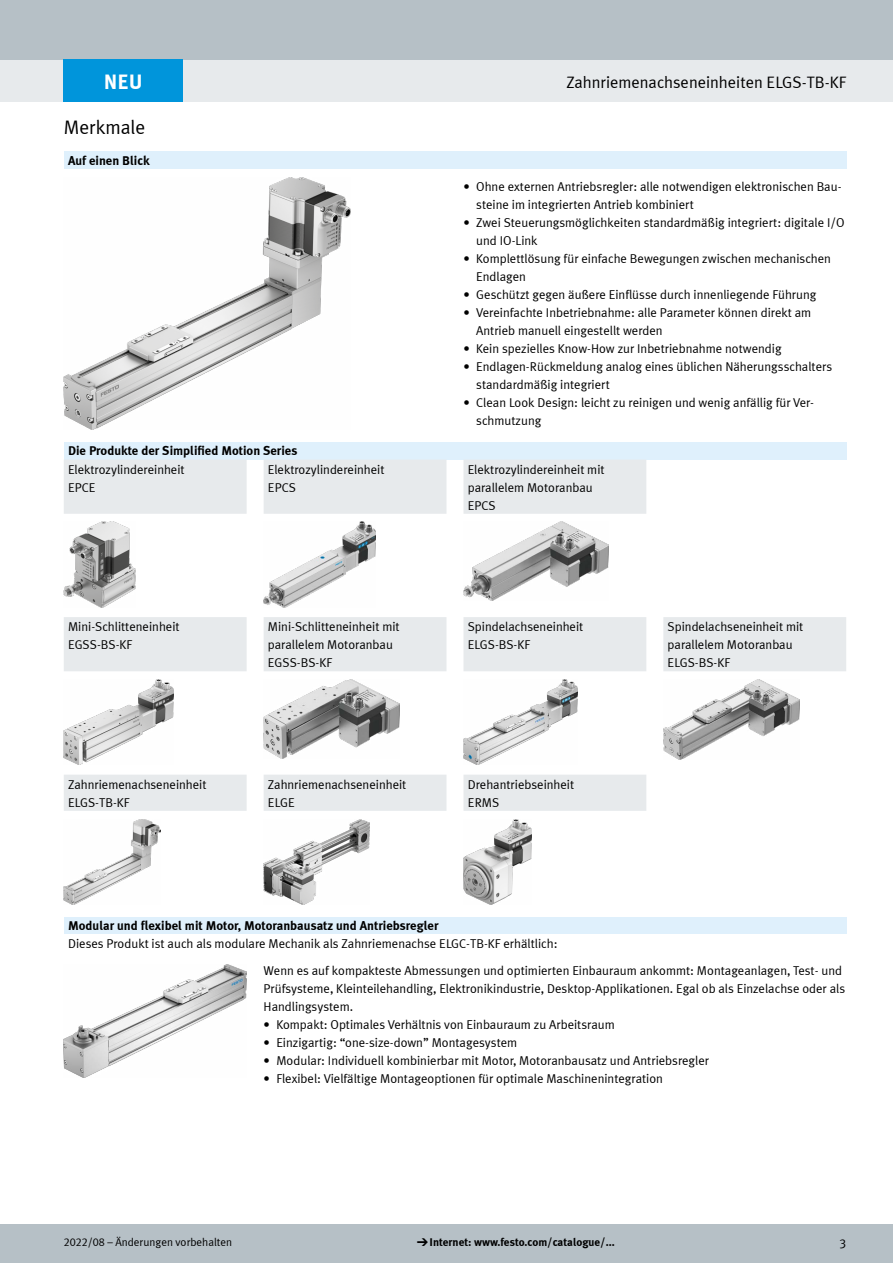
<style>
.page{position:relative;width:893px;height:1263px;background:#fff}
.page>*{position:absolute;margin:0;border:0;box-sizing:border-box;transform-origin:0 0}
.t1{font:700 21px "Meta Plus LF";color:#fff}
.t2{font:19.5px "Meta Plus LF";color:#000}
.t3{font:16.5px "Meta Plus LF";color:#000}
.t4{font:12.75px/18px "Meta Plus LF";color:#000}
.t5{font:700 12.75px "Meta Plus LF";color:#000}
.t6{font:700 11.25px "Meta Plus LF";color:#000}
.t7{font:11.25px "Meta Plus LF";color:#000}
.s1{font-family:"Meto Pict 182";font-weight:400}
</style>
<div class="page">
<div style="left:0;top:1225px;width:893px;height:38px;background:#b6c0c6"></div>
<div style="left:0;top:60px;width:893px;height:42px;background:#e7eaec"></div>
<div style="left:0;top:0;width:893px;height:60px;background:#b6c0c6"></div>
<div style="left:64px;top:151px;width:782px;height:18px;background:#dff0fc"></div>
<img style="left:64px;top:177px;width:287px;height:252px">
<div style="left:64px;top:442px;width:782px;height:18px;background:#dff0fc"></div>
<svg style="left:64px;top:460px;width:782px;height:351px"></svg>
<img style="left:64px;top:522px;width:72px;height:85px">
<img style="left:264px;top:522px;width:112px;height:85px">
<img style="left:463px;top:522px;width:145px;height:78px">
<img style="left:64px;top:679px;width:110px;height:85px">
<img style="left:264px;top:679px;width:136px;height:79px">
<img style="left:463px;top:679px;width:115px;height:85px">
<img style="left:663px;top:679px;width:136px;height:80px">
<img style="left:64px;top:819px;width:97px;height:85px">
<img style="left:264px;top:819px;width:105px;height:85px">
<img style="left:463px;top:819px;width:68px;height:85px">
<div style="left:64px;top:917px;width:782px;height:17px;background:#dff0fc"></div>
<img style="left:64px;top:964px;width:183px;height:114px">
<div style="left:64px;top:60px;width:119px;height:42px;background:#0095db"></div>
<h1 class="t1" style="left:104px;top:68px;width:40px">NEU</h1>
<h2 class="t2" style="left:64px;top:116px;width:83px">Merkmale</h2>
<p class="t5" style="left:68px;top:152px;width:83px">Auf einen Blick</p>
<p class="t3" style="left:566px;top:73px;width:281px">Zahnriemenachseneinheiten ELGS-TB-KF</p>
<p class="t4" style="left:476px;top:177px;width:367px;text-indent:-13px">• Ohne externen Antriebsregler: alle notwendigen elektronischen Bau&shy;steine im integrierten Antrieb kombiniert</p>
<p class="t4" style="left:476px;top:213px;width:370px;text-indent:-13px">• Zwei Steuerungsmöglichkeiten standardmäßig integriert: digitale I/O und IO-Link</p>
<p class="t4" style="left:476px;top:249px;width:356px;text-indent:-13px">• Komplettlösung für einfache Bewegungen zwischen mechanischen<br>Endlagen</p>
<p class="t4" style="left:463px;top:285px;width:355px">• Geschützt gegen äußere Einflüsse durch innenliegende Führung</p>
<p class="t4" style="left:476px;top:303px;width:336px;text-indent:-13px">• Vereinfachte Inbetriebnahme: alle Parameter können direkt am<br>Antrieb manuell eingestellt werden</p>
<p class="t4" style="left:463px;top:339px;width:320px">• Kein spezielles Know-How zur Inbetriebnahme notwendig</p>
<p class="t4" style="left:476px;top:357px;width:357px;text-indent:-13px">• Endlagen-Rückmeldung analog eines üblichen Näherungsschalters standardmäßig integriert</p>
<p class="t4" style="left:476px;top:393px;width:339px;text-indent:-13px">• Clean Look Design: leicht zu reinigen und wenig anfällig für Ver&shy;schmutzung</p>
<p class="t5" style="left:68px;top:443px;width:231px">Die Produkte der Simplified Motion Series</p>
<p class="t4" style="left:68px;top:460px;width:118px">Elektrozylindereinheit<br>EPCE</p>
<p class="t4" style="left:268px;top:460px;width:118px">Elektrozylindereinheit<br>EPCS</p>
<p class="t4" style="left:468px;top:460px;width:138px">Elektrozylindereinheit mit parallelem Motoranbau<br>EPCS</p>
<p class="t4" style="left:68px;top:617px;width:113px">Mini-Schlitteneinheit<br>EGSS-BS-KF</p>
<p class="t4" style="left:268px;top:617px;width:133px">Mini-Schlitteneinheit mit parallelem Motoranbau<br>EGSS-BS-KF</p>
<p class="t4" style="left:468px;top:617px;width:117px">Spindelachseneinheit<br>ELGS-BS-KF</p>
<p class="t4" style="left:668px;top:617px;width:137px">Spindelachseneinheit mit parallelem Motoranbau<br>ELGS-BS-KF</p>
<p class="t4" style="left:68px;top:775px;width:140px">Zahnriemenachseneinheit<br>ELGS-TB-KF</p>
<p class="t4" style="left:268px;top:775px;width:140px">Zahnriemenachseneinheit<br>ELGE</p>
<p class="t4" style="left:468px;top:775px;width:108px">Drehantriebseinheit<br>ERMS</p>
<p class="t5" style="left:68px;top:918px;width:372px">Modular und flexibel mit Motor, Motoranbausatz und Antriebsregler</p>
<p class="t4" style="left:264px;top:930px;width:580px;line-height:26.4px;text-indent:-196px">Dieses Produkt ist auch als modulare Mechanik als Zahnriemenachse ELGC-TB-KF erhältlich:<br>Wenn es auf kompakteste Abmessungen und optimierten Einbauraum ankommt: Montageanlagen, Test- und</p>
<p class="t4" style="left:264px;top:979px;width:583px">Prüfsysteme, Kleinteilehandling, Elektronikindustrie, Desktop-Applikationen. Egal ob als Einzelachse oder als<br>Handlingsystem.</p>
<p class="t4" style="left:264px;top:1015px;width:353px">• Kompakt: Optimales Verhältnis von Einbauraum zu Arbeitsraum</p>
<p class="t4" style="left:264px;top:1033px;width:255px">• Einzigartig: “one-size-down” Montagesystem</p>
<p class="t4" style="left:264px;top:1051px;width:447px">• Modular: Individuell kombinierbar mit Motor, Motoranbausatz und Antriebsregler</p>
<p class="t4" style="left:264px;top:1069px;width:401px">• Flexibel: Vielfältige Montageoptionen für optimale Maschinenintegration</p>
<p class="t7" style="left:64px;top:1236px;width:170px">2022/08 – Änderungen vorbehalten</p>
<p class="t6" style="left:417px;top:1235px;width:199px"><span class="s1">d</span>Internet: www.festo.com/catalogue/...</p>
<p class="t4" style="left:839px;top:1234px;width:8px">3</p>
</div>
